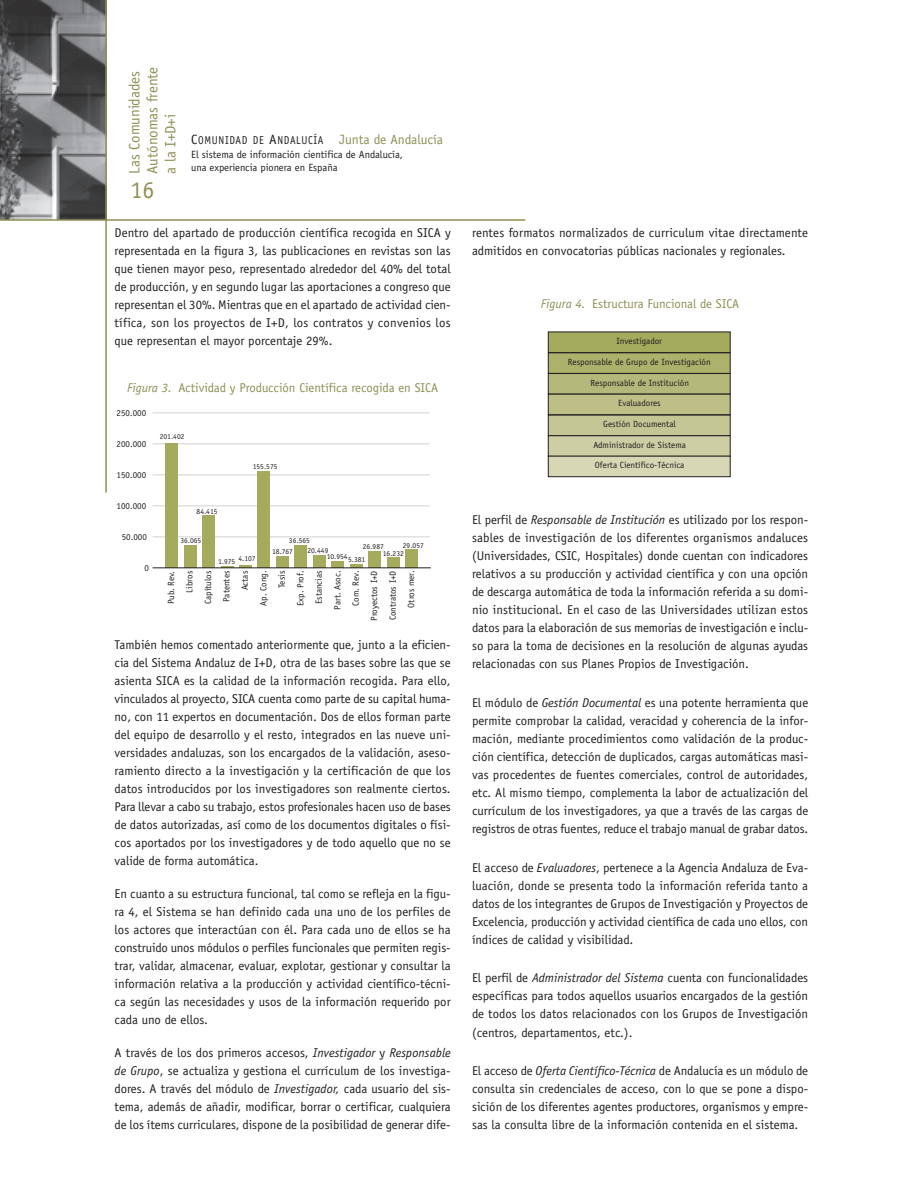
<style>
.page{position:relative;width:915px;height:1191px;background:#fff}
.page>*{position:absolute;margin:0;border:0;box-sizing:border-box;transform-origin:0 0}
.t1{font:24px "Officina Sans";color:#8f9056}
.t2{font:15px/18px "Officina Sans";color:#8f9056}
.t3{font:12.75px/18px "Officina Sans";color:#231f20;text-align:justify}
.t4{font:12.75px "Officina Sans";color:#8f9056}
.t5{font:11.55px "Officina Sans";letter-spacing:.065em;color:#231f20;scale:.88 1}
.t6{font:10.5px "Officina Sans";color:#231f20}
.t7{font:9px/18.5px "Officina Sans";color:#231f20;text-align:right}
.t8{font:7.5px/7.9px "Officina Sans";color:#231f20}
.s1{font-size:13.5px}
.s2{font-size:13.5px;color:#8f9056}
.s3{font-style:italic}
</style>
<div class="page">
<img style="left:0;top:1px;width:105px;height:218px">
<div style="left:547px;top:331px;width:183px;height:22px;background:#a5ab5d"></div>
<div style="left:547px;top:352px;width:183px;height:22px;background:#acb16b;border:1px solid #231f20"></div>
<div style="left:547px;top:373px;width:183px;height:21px;background:#b4b87a;border:1px solid #231f20"></div>
<div style="left:547px;top:394px;width:183px;height:21px;background:#bdbf87;border:1px solid #231f20"></div>
<div style="left:547px;top:415px;width:183px;height:21px;background:#c5c696"></div>
<div style="left:547px;top:435px;width:183px;height:22px;background:#cecea5;border:1px solid #231f20"></div>
<div style="left:547px;top:456px;width:183px;height:21px;background:#d7d7b5;border:1px solid #231f20"></div>
<hr style="left:152px;top:536px;width:277px;height:1px;background:#d1d2d4">
<hr style="left:152px;top:505px;width:277px;height:1px;background:#d1d2d4">
<hr style="left:152px;top:474px;width:277px;height:1px;background:#d1d2d4">
<hr style="left:152px;top:443px;width:277px;height:1px;background:#d1d2d4">
<hr style="left:152px;top:412px;width:277px;height:1px;background:#d1d2d4">
<div style="left:405px;top:550px;width:13px;height:18px;background:#a5ab5d"></div>
<div style="left:387px;top:558px;width:12px;height:10px;background:#a5ab5d"></div>
<div style="left:368px;top:551px;width:13px;height:17px;background:#a5ab5d"></div>
<hr style="left:350px;top:564px;width:13px;height:4px;background:#a5ab5d">
<div style="left:331px;top:561px;width:13px;height:7px;background:#a5ab5d"></div>
<div style="left:313px;top:555px;width:13px;height:13px;background:#a5ab5d"></div>
<div style="left:294px;top:545px;width:13px;height:23px;background:#a5ab5d"></div>
<div style="left:276px;top:556px;width:13px;height:12px;background:#a5ab5d"></div>
<div style="left:257px;top:471px;width:13px;height:97px;background:#a5ab5d"></div>
<svg style="left:239px;top:565px;width:13px;height:2px"></svg>
<svg style="left:221px;top:566px;width:12px;height:1px"></svg>
<div style="left:202px;top:515px;width:13px;height:53px;background:#a5ab5d"></div>
<div style="left:183px;top:545px;width:13px;height:23px;background:#a5ab5d"></div>
<div style="left:165px;top:443px;width:13px;height:125px;background:#a5ab5d"></div>
<hr style="left:152px;top:567px;width:278px;height:1px;background:#231f20">
<hr style="left:0;top:219px;width:525px;height:2px;background:#8f9056">
<hr style="left:105px;top:1px;width:2px;height:491px;background:#8f9056">
<p class="t2" style="left:126px;top:174px;width:108px;rotate:-90deg">Las Comunidades<br>Autónomas frente a la I+D+i</p>
<p class="t1" style="left:130px;top:180px;width:25px">16</p>
<p class="t5" style="left:191px;top:136px;width:288px"><span class="s1">C</span>OMUNIDAD DE <span class="s1">A</span>NDALUCÍA <span class="s2">Junta de Andalucía</span></p>
<p class="t6" style="left:191px;top:150px;width:213px">El sistema de información científica de Andalucía,</p>
<p class="t6" style="left:191px;top:164px;width:148px">una experiencia pionera en España</p>
<p class="t3" style="left:114px;top:225px;width:337px">Dentro del apartado de producción científica recogida en SICA y representada en la figura 3, las publicaciones en revistas son las que tienen mayor peso, representado alrededor del 40% del total de producción, y en segundo lugar las aportaciones a congreso que representan el 30%. Mientras que en el apartado de actividad cien&shy;tífica, son los proyectos de I+D, los contratos y convenios los que representan el mayor porcentaje 29%.</p>
<p class="t4" style="left:127px;top:383px;width:312px"><span class="s3">Figura 3.</span> Actividad y Producción Científica recogida en SICA</p>
<p class="t7" style="left:116px;top:404px;width:31px">250.000</p>
<p class="t7" style="left:116px;top:435px;width:31px">200.000</p>
<p class="t7" style="left:116px;top:466px;width:31px">150.000</p>
<p class="t7" style="left:116px;top:497px;width:31px">100.000</p>
<p class="t7" style="left:122px;top:528px;width:27px">50.000</p>
<p class="t7" style="left:144px;top:559px;width:6px">0</p>
<p class="t8" style="left:160px;top:433px;width:26px">201.402</p>
<p class="t8" style="left:253px;top:463px;width:26px">155.575</p>
<p class="t8" style="left:196px;top:507px;width:22px">84.415</p>
<p class="t8" style="left:180px;top:537px;width:22px">36.065</p>
<p class="t8" style="left:238px;top:555px;width:19px">4.107</p>
<p class="t8" style="left:218px;top:558px;width:19px">1.975</p>
<p class="t8" style="left:272px;top:535px;width:39px;line-height:11.1px;text-indent:17px">36.565<br>18.767</p>
<p class="t8" style="left:383px;top:542px;width:42px;text-indent:20px">29.057<br>16.232</p>
<p class="t8" style="left:348px;top:540px;width:37px;line-height:13.4px;text-indent:15px">26.987<br>5.381</p>
<p class="t8" style="left:307px;top:547px;width:22px">20.449</p>
<p class="t8" style="left:326px;top:553px;width:22px">10.954</p>
<p class="t7" style="left:162px;top:621px;width:52px;rotate:-90deg">Pub. Rev.<br>Libros<br>Capítulos<br>Patentes<br>Actas<br>Ap. Cong.<br>Tesis<br>Exp. Prof.<br>Estancias<br>Part. Asoc.<br>Com. Rev.<br>Proyectos I+D<br>Contratos I+D<br>Otros mer.</p>
<p class="t3" style="left:114px;top:636px;width:337px">También hemos comentado anteriormente que, junto a la eficien&shy;cia del Sistema Andaluz de I+D, otra de las bases sobre las que se asienta SICA es la calidad de la información recogida. Para ello, vinculados al proyecto, SICA cuenta como parte de su capital huma&shy;no, con 11 expertos en documentación. Dos de ellos forman parte del equipo de desarrollo y el resto, integrados en las nueve uni&shy;versidades andaluzas, son los encargados de la validación, aseso&shy;ramiento directo a la investigación y la certificación de que los datos introducidos por los investigadores son realmente ciertos.<br>Para llevar a cabo su trabajo, estos profesionales hacen uso de bases de datos autorizadas, así como de los documentos digitales o físi&shy;cos aportados por los investigadores y de todo aquello que no se valide de forma automática.</p>
<p class="t3" style="left:114px;top:885px;width:337px">En cuanto a su estructura funcional, tal como se refleja en la figu&shy;ra 4, el Sistema se han definido cada una uno de los perfiles de los actores que interactúan con él. Para cada uno de ellos se ha construido unos módulos o perfiles funcionales que permiten regis&shy;trar, validar, almacenar, evaluar, explotar, gestionar y consultar la información relativa a la producción y actividad científico-técni&shy;ca según las necesidades y usos de la información requerido por cada uno de ellos.</p>
<p class="t3" style="left:114px;top:1045px;width:337px">A través de los dos primeros accesos, <span class="s3">Investigador</span> y <span class="s3">Responsable de Grupo</span>, se actualiza y gestiona el currículum de los investiga&shy;dores. A través del módulo de <span class="s3">Investigador,</span> cada usuario del sis&shy;tema, además de añadir, modificar, borrar o certificar, cualquiera de los ítems curriculares, dispone de la posibilidad de generar dife-</p>
<p class="t3" style="left:472px;top:225px;width:337px">rentes formatos normalizados de curriculum vitae directamente admitidos en convocatorias públicas nacionales y regionales.</p>
<p class="t4" style="left:540px;top:298px;width:200px"><span class="s3">Figura 4.</span> Estructura Funcional de SICA</p>
<p class="t7" style="left:616px;top:332px;width:47px">Investigador</p>
<p class="t7" style="left:567px;top:353px;width:144px">Responsable de Grupo de Investigación</p>
<p class="t7" style="left:590px;top:374px;width:100px">Responsable de Institución</p>
<p class="t7" style="left:618px;top:395px;width:44px">Evaluadores</p>
<p class="t7" style="left:603px;top:416px;width:74px">Gestión Documental</p>
<p class="t7" style="left:593px;top:436px;width:94px">Administrador de Sistema</p>
<p class="t7" style="left:594px;top:457px;width:91px">Oferta Científico-Técnica</p>
<p class="t3" style="left:472px;top:511px;width:337px">El perfil de <span class="s3">Responsable de Institución</span> es utilizado por los respon&shy;sables de investigación de los diferentes organismos andaluces (Universidades, CSIC, Hospitales) donde cuentan con indicadores relativos a su producción y actividad científica y con una opción de descarga automática de toda la información referida a su domi&shy;nio institucional. En el caso de las Universidades utilizan estos datos para la elaboración de sus memorias de investigación e inclu&shy;so para la toma de decisiones en la resolución de algunas ayudas relacionadas con sus Planes Propios de Investigación.</p>
<p class="t3" style="left:472px;top:694px;width:337px">El módulo de <span class="s3">Gestión Documental</span> es una potente herramienta que permite comprobar la calidad, veracidad y coherencia de la infor&shy;mación, mediante procedimientos como validación de la produc&shy;ción científica, detección de duplicados, cargas automáticas masi&shy;vas procedentes de fuentes comerciales, control de autoridades, etc. Al mismo tiempo, complementa la labor de actualización del currículum de los investigadores, ya que a través de las cargas de registros de otras fuentes, reduce el trabajo manual de grabar datos.</p>
<p class="t3" style="left:472px;top:859px;width:337px">El acceso de <span class="s3">Evaluadores</span>, pertenece a la Agencia Andaluza de Eva&shy;luación, donde se presenta todo la información referida tanto a datos de los integrantes de Grupos de Investigación y Proyectos de Excelencia, producción y actividad científica de cada uno ellos, con índices de calidad y visibilidad.</p>
<p class="t3" style="left:472px;top:970px;width:337px">El perfil de <span class="s3">Administrador del Sistema</span> cuenta con funcionalidades específicas para todos aquellos usuarios encargados de la gestión de todos los datos relacionados con los Grupos de Investigación (centros, departamentos, etc.).</p>
<p class="t3" style="left:472px;top:1063px;width:337px">El acceso de <span class="s3">Oferta Científico-Técnica</span> de Andalucía es un módulo de consulta sin credenciales de acceso, con lo que se pone a dispo&shy;sición de los diferentes agentes productores, organismos y empre&shy;sas la consulta libre de la información contenida en el sistema.</p>
</div>
